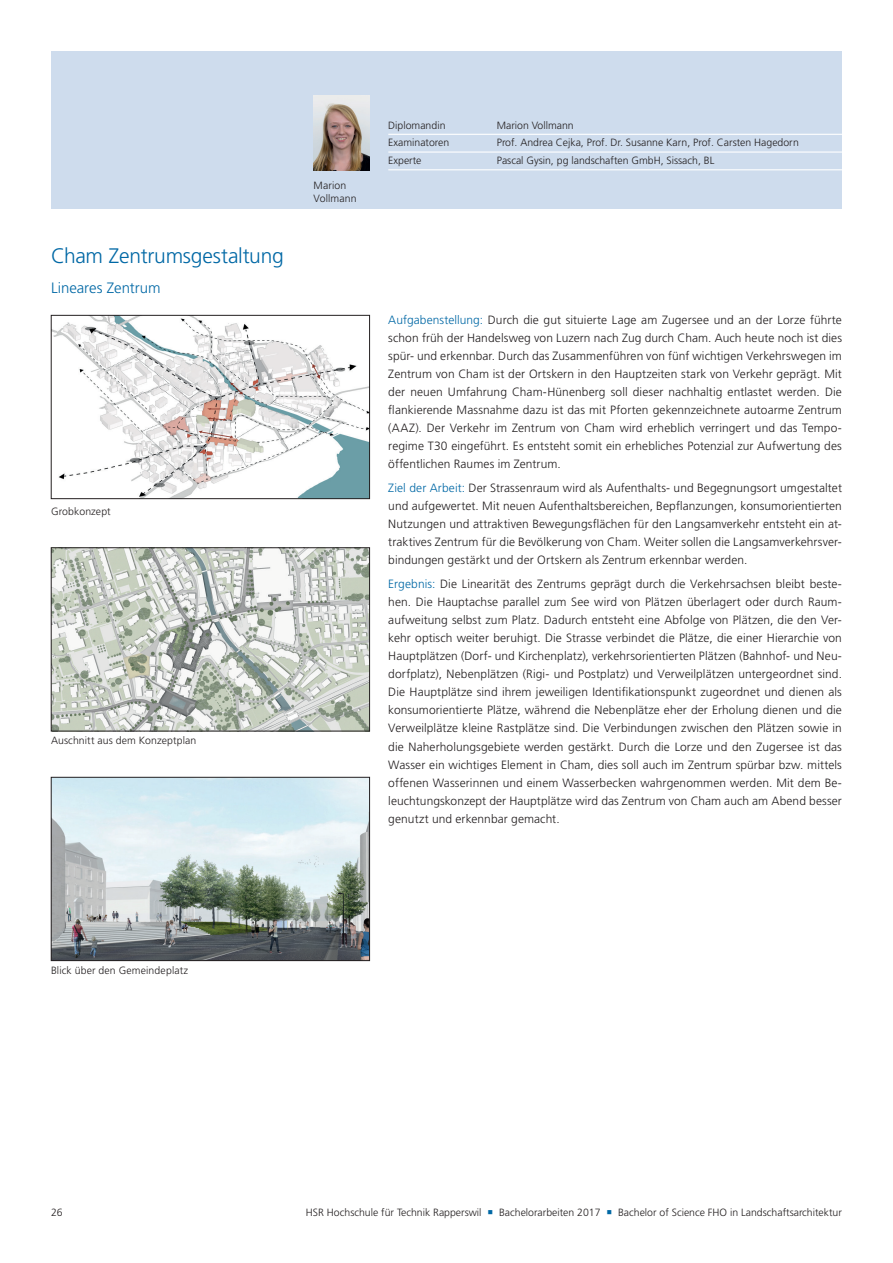
<style>
.page{position:relative;width:893px;height:1263px;background:#fff}
.page>*{position:absolute;margin:0;border:0;box-sizing:border-box;transform-origin:0 0}
.t1{font:300 21px "Frutiger LT Pro";letter-spacing:-.01em;color:#0068a5}
.t2{font:300 15px "Frutiger LT Pro";color:#0068a5}
.t3{font:300 12px/18px "Frutiger LT Pro";letter-spacing:.005em;color:#231f20;text-align:justify}
.t4{font:300 10.5px/13.5px "Frutiger LT Pro";color:#231f20}
.s1{color:#0068a5}
</style>
<div class="page">
<div style="left:51px;top:51px;width:791px;height:157px;background:#cedced"></div>
<img style="left:53px;top:317px;width:315px;height:180px">
<div style="left:51px;top:315px;width:319px;height:184px;border:1px solid #231f20"></div>
<img style="left:53px;top:549px;width:315px;height:180px">
<div style="left:51px;top:547px;width:319px;height:184px;border:1px solid #231f20"></div>
<img style="left:53px;top:779px;width:315px;height:180px">
<div style="left:51px;top:777px;width:319px;height:184px;border:1px solid #231f20"></div>
<hr style="left:388px;top:134px;width:454px;height:1px;background:#fff">
<hr style="left:388px;top:151px;width:454px;height:2px;background:#fff">
<hr style="left:388px;top:169px;width:454px;height:1px;background:#fff">
<img style="left:314px;top:95px;width:56px;height:75px">
<h1 class="t1" style="left:51px;top:243px;width:234px">Cham Zentrumsgestaltung</h1>
<p class="t2" style="left:51px;top:279px;width:111px">Lineares Zentrum</p>
<p class="t4" style="left:314px;top:178px;width:44px">Marion<br>Vollmann</p>
<p class="t4" style="left:51px;top:504px;width:61px">Grobkonzept</p>
<p class="t4" style="left:51px;top:734px;width:147px">Auschnitt aus dem Konzeptplan</p>
<p class="t4" style="left:388px;top:118px;width:59px">Diplomandin</p>
<p class="t4" style="left:497px;top:118px;width:79px">Marion Vollmann</p>
<p class="t4" style="left:388px;top:136px;width:63px">Examinatoren</p>
<p class="t4" style="left:497px;top:136px;width:304px">Prof. Andrea Cejka, Prof. Dr. Susanne Karn, Prof. Carsten Hagedorn</p>
<p class="t4" style="left:388px;top:154px;width:35px">Experte</p>
<p class="t4" style="left:497px;top:154px;width:219px">Pascal Gysin, pg landschaften GmbH, Sissach, BL</p>
<p class="t3" style="left:388px;top:311px;width:455px"><span class="s1">Aufgabenstellung:</span> Durch die gut situierte Lage am Zugersee und an der Lorze führte schon früh der Handelsweg von Luzern nach Zug durch Cham. Auch heute noch ist dies spür- und erkennbar. Durch das Zusammenführen von fünf wichtigen Verkehrswegen im Zentrum von Cham ist der Ortskern in den Hauptzeiten stark von Verkehr geprägt. Mit der neuen Umfahrung Cham-Hünenberg soll dieser nachhaltig entlastet werden. Die flankierende Massnahme dazu ist das mit Pforten gekennzeichnete autoarme Zentrum (AAZ). Der Verkehr im Zentrum von Cham wird erheblich verringert und das Tempo&shy;regime T30 eingeführt. Es entsteht somit ein erhebliches Potenzial zur Aufwertung des öffentlichen Raumes im Zentrum.</p>
<p class="t3" style="left:388px;top:479px;width:455px"><span class="s1">Ziel der Arbeit:</span> Der Strassenraum wird als Aufenthalts- und Begegnungsort umgestaltet und aufgewertet. Mit neuen Aufenthaltsbereichen, Bepflanzungen, konsumorientierten Nutzungen und attraktiven Bewegungsflächen für den Langsamverkehr entsteht ein at&shy;traktives Zentrum für die Bevölkerung von Cham. Weiter sollen die Langsamverkehrsver&shy;bindungen gestärkt und der Ortskern als Zentrum erkennbar werden.</p>
<p class="t3" style="left:388px;top:575px;width:455px"><span class="s1">Ergebnis:</span> Die Linearität des Zentrums geprägt durch die Verkehrsachsen bleibt beste&shy;hen. Die Hauptachse parallel zum See wird von Plätzen überlagert oder durch Raum&shy;aufweitung selbst zum Platz. Dadurch entsteht eine Abfolge von Plätzen, die den Ver&shy;kehr optisch weiter beruhigt. Die Strasse verbindet die Plätze, die einer Hierarchie von Hauptplätzen (Dorf- und Kirchenplatz), verkehrsorientierten Plätzen (Bahnhof- und Neu&shy;dorfplatz), Nebenplätzen (Rigi- und Postplatz) und Verweilplätzen untergeordnet sind.<br>Die Hauptplätze sind ihrem jeweiligen Identifikationspunkt zugeordnet und dienen als konsumorientierte Plätze, während die Nebenplätze eher der Erholung dienen und die Verweilplätze kleine Rastplätze sind. Die Verbindungen zwischen den Plätzen sowie in die Naherholungsgebiete werden gestärkt. Durch die Lorze und den Zugersee ist das Wasser ein wichtiges Element in Cham, dies soll auch im Zentrum spürbar bzw. mittels offenen Wasserinnen und einem Wasserbecken wahrgenommen werden. Mit dem Be&shy;leuchtungskonzept der Hauptplätze wird das Zentrum von Cham auch am Abend besser genutzt und erkennbar gemacht.</p>
<p class="t4" style="left:51px;top:963px;width:139px">Blick über den Gemeindeplatz</p>
<p class="t4" style="left:51px;top:1206px;width:13px">26</p>
<p class="t4" style="left:306px;top:1206px;width:537px">HSR Hochschule für Technik Rapperswil <span class="s1">○</span> Bachelorarbeiten 2017 <span class="s1">○</span> Bachelor of Science FHO in Landschaftsarchitektur</p>
</div>
